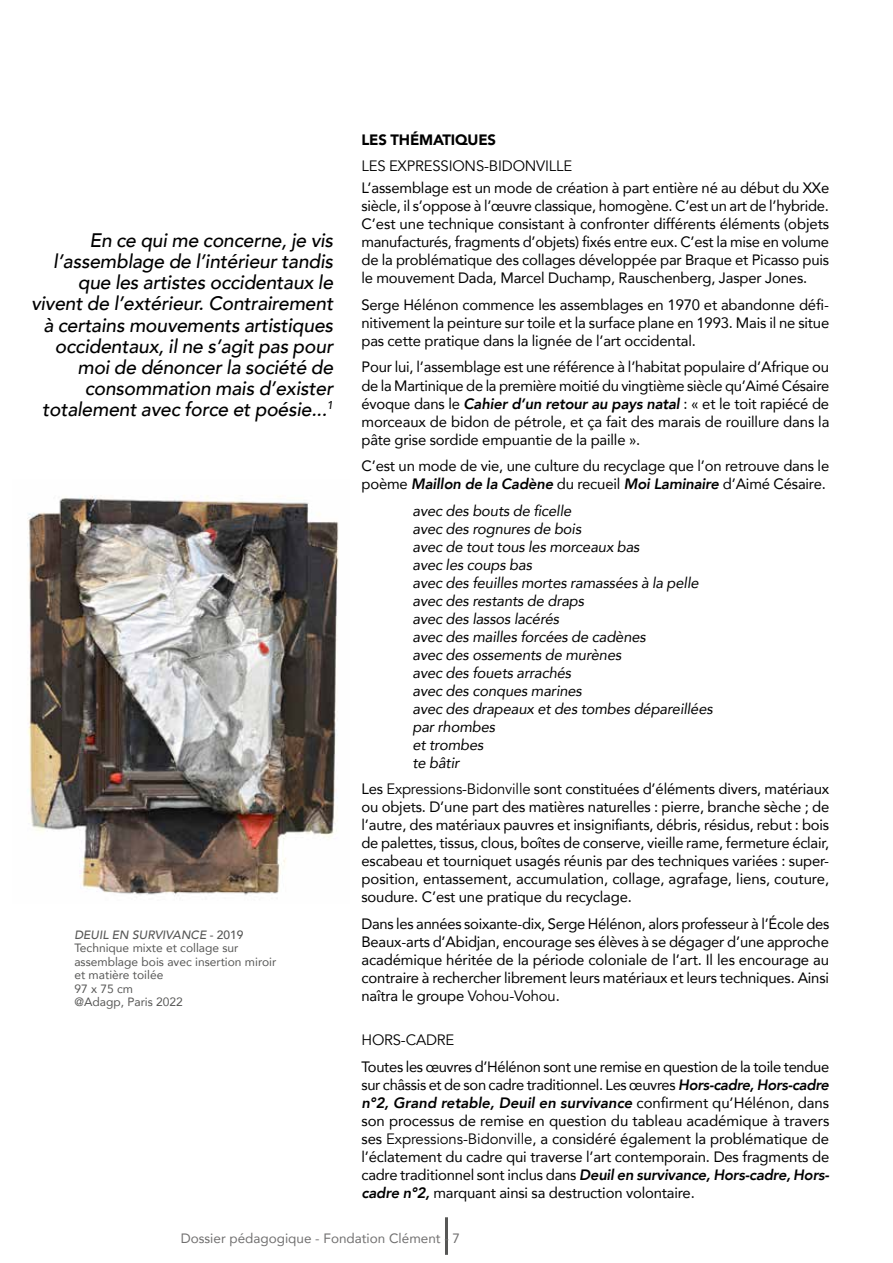
<style>
.page{position:relative;width:893px;height:1263px;background:#fff}
.page>*{position:absolute;margin:0;border:0;box-sizing:border-box;transform-origin:0 0}
.t1{font:italic 500 19.5px/21px "Avenir";letter-spacing:-.01em;color:#000;text-align:right}
.t2{font:15px/18px "Avenir";letter-spacing:-.01em;color:#000;text-align:justify}
.t3{font:italic 15px/18px "Avenir";letter-spacing:-.01em;color:#000}
.t4{font:15px "Avenir";letter-spacing:-.01em;color:#000}
.t5{font:900 15px "Avenir";letter-spacing:-.01em;color:#000}
.t6{font:13.5px "Avenir";color:#706f6f}
.t7{font:12px/13.4px "Avenir";color:#575756}
.s1{font-weight:500;font-style:italic}
.s2{font-weight:500}
.s3{font-weight:800;font-style:italic}
.s4{font-style:inherit}
</style>
<div class="page">
<hr style="left:445px;top:1217px;width:3px;height:38px;background:#575756">
<img style="left:27px;top:495px;width:312px;height:401px">
<p class="t1" style="left:31px;top:230px;width:304px">En ce qui me concerne, je vis l’assemblage de l’intérieur tandis que les artistes occidentaux le vivent de l’extérieur. Contrairement à certains mouvements artistiques occidentaux, il ne s’agit pas pour moi de dénoncer la société de consommation mais d’exister totalement avec force et poésie...<sup>1</sup></p>
<p class="t7" style="left:74px;top:928px;width:203px"><span class="s1">DEUIL EN SURVIVANCE</span> <span class="s2">- 2019<br></span>Technique mixte et collage sur assemblage bois avec insertion miroir et matière toilée<br>97 x 75 cm<br>@Adagp, Paris 2022</p>
<p class="t5" style="left:361px;top:127px;width:136px">LES THÉMATIQUES</p>
<p class="t4" style="left:361px;top:157px;width:212px">LES EXPRESSIONS-BIDONVILLE</p>
<p class="t2" style="left:361px;top:179px;width:469px">L’assemblage est un mode de création à part entière né au début du XXe siècle, il s’oppose à l’œuvre classique, homogène. C’est un art de l’hybride.<br>C’est une technique consistant à confronter différents éléments (objets manufacturés, fragments d’objets) fixés entre eux. C’est la mise en volume de la problématique des collages développée par Braque et Picasso puis le mouvement Dada, Marcel Duchamp, Rauschenberg, Jasper Jones.</p>
<p class="t2" style="left:361px;top:295px;width:469px">Serge Hélénon commence les assemblages en 1970 et abandonne défi&shy;nitivement la peinture sur toile et la surface plane en 1993. Mais il ne situe pas cette pratique dans la lignée de l’art occidental.</p>
<p class="t2" style="left:361px;top:358px;width:469px">Pour lui, l’assemblage est une référence à l’habitat populaire d’Afrique ou de la Martinique de la première moitié du vingtième siècle qu’Aimé Césaire évoque dans le <span class="s3">Cahier d’un retour au pays natal</span> : « et le toit rapiécé de morceaux de bidon de pétrole, et ça fait des marais de rouillure dans la pâte grise sordide empuantie de la paille ».</p>
<p class="t2" style="left:361px;top:456px;width:469px">C’est un mode de vie, une culture du recyclage que l’on retrouve dans le poème <span class="s3">Maillon de la Cadène</span> du recueil <span class="s3">Moi Laminaire</span> d’Aimé Césaire.</p>
<p class="t3" style="left:412px;top:501px;width:302px">avec des bouts de ficelle<br>avec des rognures de bois<br>avec de tout tous les morceaux bas<br>avec les coups bas<br>avec des feuilles mortes ramassées à la pelle avec des restants de draps<br>avec des lassos lacérés<br>avec des mailles forcées de cadènes<br>avec des ossements de murènes<br>avec des fouets arrachés<br>avec des conques marines<br>avec des drapeaux et des tombes dépareillées par rhombes<br>et trombes<br>te bâtir</p>
<p class="t2" style="left:361px;top:779px;width:469px">Les <span class="s4">Expressions-Bidonville</span> sont constituées d’éléments divers, matériaux ou objets. D’une part des matières naturelles : pierre, branche sèche ; de l’autre, des matériaux pauvres et insignifiants, débris, résidus, rebut : bois de palettes, tissus, clous, boîtes de conserve, vieille rame, fermeture éclair, escabeau et tourniquet usagés réunis par des techniques variées : super&shy;position, entassement, accumulation, collage, agrafage, liens, couture, soudure. C’est une pratique du recyclage.</p>
<p class="t2" style="left:361px;top:914px;width:469px">Dans les années soixante-dix, Serge Hélénon, alors professeur à l’École des Beaux-arts d’Abidjan, encourage ses élèves à se dégager d’une approche académique héritée de la période coloniale de l’art. Il les encourage au contraire à rechercher librement leurs matériaux et leurs techniques. Ainsi naîtra le groupe <span class="s4">Vohou-Vohou</span>.</p>
<p class="t4" style="left:361px;top:1031px;width:94px">HORS-CADRE</p>
<p class="t2" style="left:361px;top:1057px;width:469px">Toutes les œuvres d’Hélénon sont une remise en question de la toile tendue sur châssis et de son cadre traditionnel. Les œuvres <span class="s3">Hors-cadre, Hors-cadre n°2, Grand retable, Deuil en survivance</span> confirment qu’Hélénon, dans son processus de remise en question du tableau académique à travers ses <span class="s4">Expressions-Bidonville</span>, a considéré également la problématique de l’éclatement du cadre qui traverse l’art contemporain. Des fragments de cadre traditionnel sont inclus dans <span class="s3">Deuil en survivance, Hors-cadre, Hors&shy;cadre n°2,</span> marquant ainsi sa destruction volontaire.</p>
<p class="t6" style="left:181px;top:1227px;width:281px">Dossier pédagogique - Fondation Clément - 7</p>
</div>
